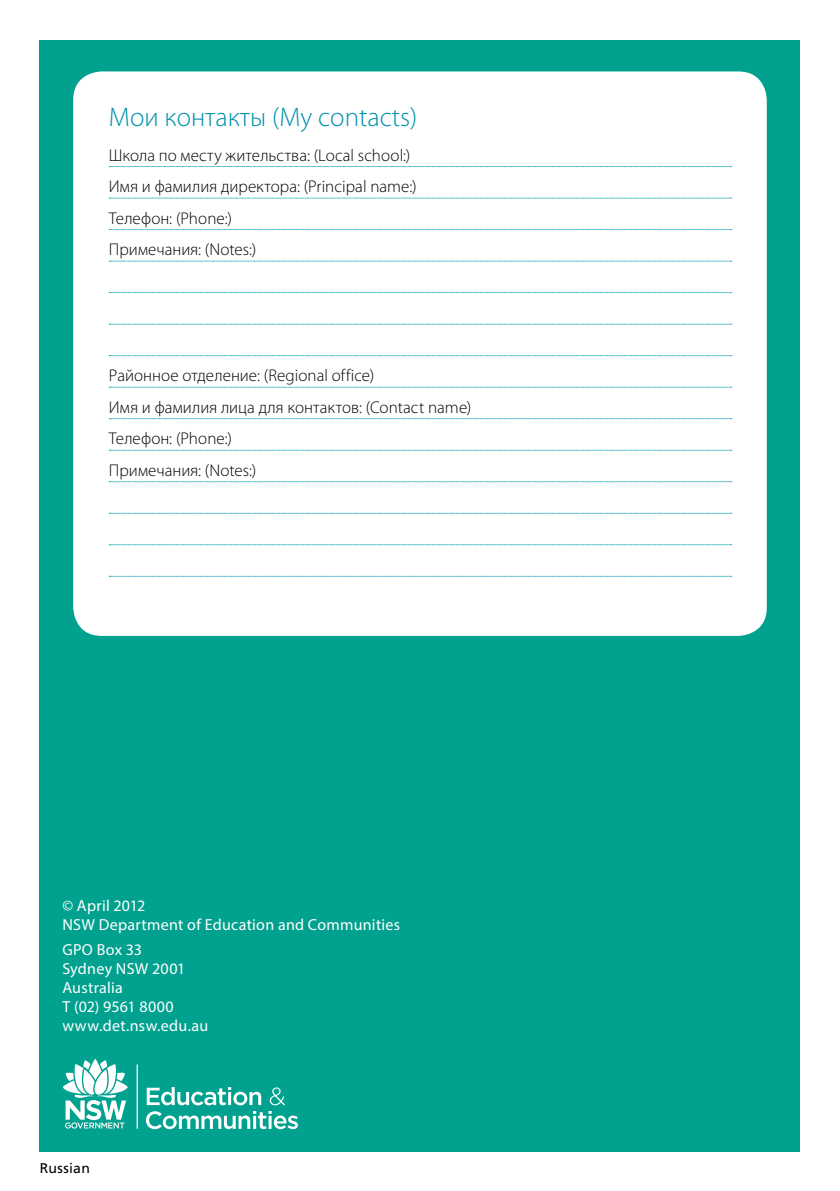
<style>
.page{position:relative;width:840px;height:1191px;background:#fff}
.page>*{position:absolute;margin:0;border:0;box-sizing:border-box;transform-origin:0 0}
.t1{font:300 27px "Myriad Pro";color:#0091af}
.t2{font:300 17px/31.6px "Myriad Pro";letter-spacing:.005em;color:#000}
.t3{font:16px/19px "Myriad Pro";letter-spacing:.015em;color:#fff}
.t4{font:14px "Frutiger LT Std";letter-spacing:.02em;color:#000}
</style>
<div class="page">
<div style="left:40px;top:40px;width:759px;height:1111px;background:#00a18e"></div>
<svg style="left:147px;top:1087px;width:114px;height:18px"></svg>
<svg style="left:269px;top:1087px;width:16px;height:18px"></svg>
<svg style="left:146px;top:1111px;width:152px;height:18px"></svg>
<hr style="left:136px;top:1064px;width:2px;height:64px;background:#fff">
<svg style="left:63px;top:1058px;width:64px;height:70px"></svg>
<div style="left:73px;top:71px;width:693px;height:565px;background:#fff;border-radius:28px"></div>
<svg style="left:109px;top:166px;width:622px;height:1px"></svg>
<svg style="left:109px;top:198px;width:622px;height:1px"></svg>
<svg style="left:109px;top:229px;width:622px;height:1px"></svg>
<svg style="left:109px;top:261px;width:622px;height:1px"></svg>
<svg style="left:109px;top:292px;width:622px;height:1px"></svg>
<svg style="left:109px;top:324px;width:622px;height:1px"></svg>
<svg style="left:109px;top:355px;width:622px;height:1px"></svg>
<svg style="left:109px;top:387px;width:622px;height:1px"></svg>
<svg style="left:109px;top:418px;width:622px;height:1px"></svg>
<svg style="left:109px;top:450px;width:622px;height:1px"></svg>
<svg style="left:109px;top:481px;width:622px;height:1px"></svg>
<svg style="left:109px;top:513px;width:622px;height:1px"></svg>
<svg style="left:109px;top:544px;width:622px;height:1px"></svg>
<svg style="left:109px;top:576px;width:622px;height:1px"></svg>
<h1 class="t1" style="left:109px;top:101px;width:310px">Мои контакты (My contacts)</h1>
<p class="t2" style="left:109px;top:139px;width:309px">Школа по месту жительства: (Local school:)<br>Имя и фамилия директора: (Principal name:)<br>Телефон: (Phone:)<br>Примечания: (Notes:)</p>
<p class="t2" style="left:109px;top:360px;width:363px">Районное отделение: (Regional office)<br>Имя и фамилия лица для контактов: (Contact name)<br>Телефон: (Phone:)<br>Примечания: (Notes:)</p>
<p class="t3" style="left:62px;top:895px;width:339px">© April 2012<br>NSW Department of Education and Communities</p>
<p class="t3" style="left:62px;top:939px;width:147px">GPO Box 33<br>Sydney NSW 2001<br>Australia<br>T (02) 9561 8000 www.det.nsw.edu.au</p>
<p class="t4" style="left:40px;top:1160px;width:52px">Russian</p>
</div>
